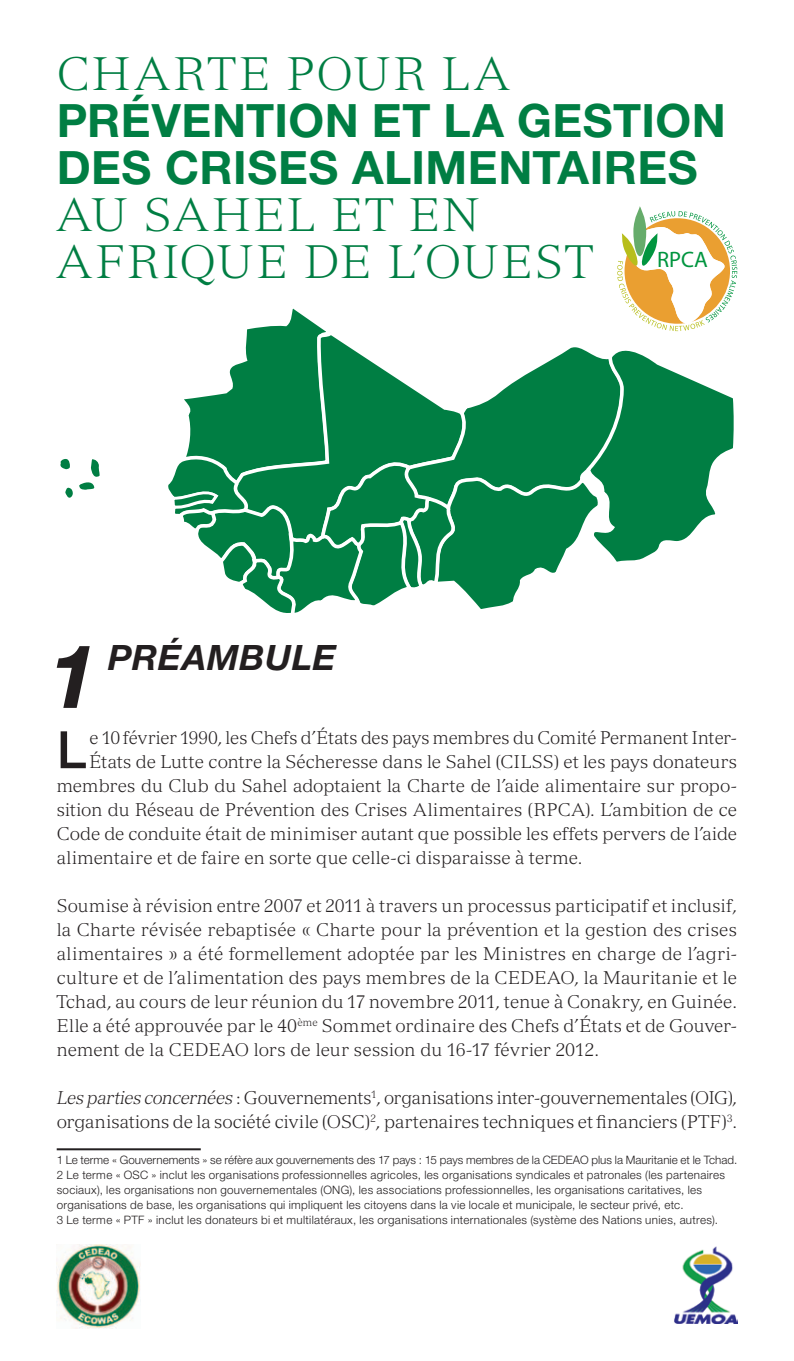
<style>
.page{position:relative;width:794px;height:1361px;background:#fff}
.page>*{position:absolute;margin:0;border:0;box-sizing:border-box;transform-origin:0 0}
.t1{font:italic 700 88.2px "Helvetica Neue LT Std";color:#231f20}
.t2{font:500 51.6px "Helvetica Neue LT Std";color:#231f20}
.t3{font:700 46px/47px "Helvetica Neue LT Std";letter-spacing:.01em;color:#007e43}
.t4{font:300 46px/47px "Versailles LT Std";letter-spacing:.06em;color:#007e43}
.t5{font:300 46px "Versailles LT Std";letter-spacing:.09em;color:#007e43}
.t6{font:italic 700 35px "Helvetica Neue LT Std";letter-spacing:.02em;color:#231f20}
.t7{font:22.4px "Myriad";color:#01953f}
.t8{font:300 18px/24px "Versailles LT Std";color:#231f20;text-align:justify}
.t9{font:300 11.6px/15px "Helvetica Neue LT Std";letter-spacing:.03em;color:#231f20}
.s1{font-style:italic}
</style>
<div class="page">
<svg style="left:60px;top:459px;width:40px;height:39px"></svg>
<img style="left:57px;top:1244px;width:84px;height:84px">
<img style="left:674px;top:1246px;width:63px;height:77px">
<svg style="left:633px;top:206px;width:13px;height:50px"></svg>
<svg style="left:168px;top:211px;width:570px;height:402px"></svg>
<hr style="left:57px;top:1148px;width:144px;height:2px;background:#231f20">
<h3 class="t5" style="left:57px;top:46px;width:454px">CHARTE POUR LA</h3>
<h3 class="t3" style="left:57px;top:96px;width:670px">PRÉVENTION ET LA GESTION<br>DES CRISES ALIMENTAIRES</h3>
<h3 class="t4" style="left:57px;top:191px;width:537px">AU SAHEL ET EN<br>AFRIQUE DE L’OUEST</h3>
<p class="t7" style="left:657px;top:248px;width:52px">RPCA</p>
<h1 class="t1" style="left:48px;top:622px;width:51px">1</h1>
<h3 class="t6" style="left:108px;top:636px;width:229px">PRÉAMBULE</h3>
<h2 class="t2" style="left:57px;top:719px;width:31px">L</h2>
<p class="t8" style="left:89px;top:726px;width:649px">e 10 février 1990, les Chefs d’États des pays membres du Comité Permanent Inter-</p>
<p class="t8" style="left:89px;top:750px;width:649px">États de Lutte contre la Sécheresse dans le Sahel (CILSS) et les pays donateurs</p>
<p class="t8" style="left:57px;top:774px;width:682px">membres du Club du Sahel adoptaient la Charte de l’aide alimentaire sur propo-</p>
<p class="t8" style="left:57px;top:798px;width:682px">sition du Réseau de Prévention des Crises Alimentaires (RPCA). L’ambition de ce</p>
<p class="t8" style="left:57px;top:822px;width:682px">Code de conduite était de minimiser autant que possible les effets pervers de l’aide</p>
<p class="t8" style="left:57px;top:846px;width:527px">alimentaire et de faire en sorte que celle-ci disparaisse à terme.</p>
<p class="t8" style="left:57px;top:894px;width:682px">Soumise à révision entre 2007 et 2011 à travers un processus participatif et inclusif, la Charte révisée rebaptisée « Charte pour la prévention et la gestion des crises alimentaires » a été formellement adoptée par les Ministres en charge de l’agri&shy;culture et de l’alimentation des pays membres de la CEDEAO, la Mauritanie et le Tchad, au cours de leur réunion du 17 novembre 2011, tenue à Conakry, en Guinée.<br>Elle a été approuvée par le 40<sup>ème</sup> Sommet ordinaire des Chefs d’États et de Gouver&shy;nement de la CEDEAO lors de leur session du 16-17 février 2012.</p>
<p class="t8" style="left:57px;top:1086px;width:682px"><span class="s1">Les parties concernées</span> : Gouvernements<sup>1</sup>, organisations inter-gouvernementales (OIG), organisations de la société civile (OSC)<sup>2</sup>, partenaires techniques et financiers (PTF)<sup>3</sup>.</p>
<p class="t9" style="left:57px;top:1152px;width:682px">1 Le terme « Gouvernements » se réfère aux gouvernements des 17 pays : 15 pays membres de la CEDEAO plus la Mauritanie et le Tchad.<br>2 Le terme « OSC » inclut les organisations professionnelles agricoles, les organisations syndicales et patronales (les partenaires sociaux), les organisations non gouvernementales (ONG), les associations professionnelles, les organisations caritatives, les organisations de base, les organisations qui impliquent les citoyens dans la vie locale et municipale, le secteur privé, etc.<br>3 Le terme « PTF » inclut les donateurs bi et multilatéraux, les organisations internationales (système des Nations unies, autres).</p>
</div>
